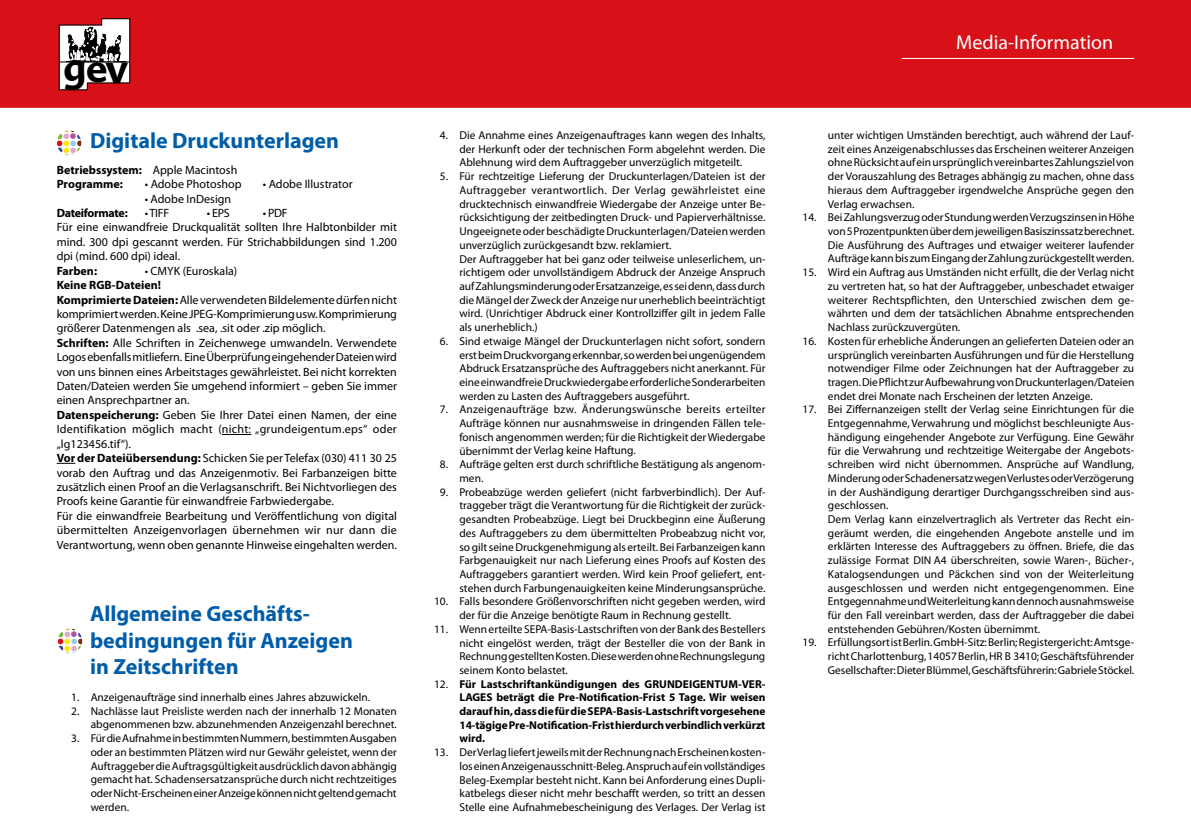
<style>
.page{position:relative;width:1191px;height:840px;background:#fff}
.page>*{position:absolute;margin:0;border:0;box-sizing:border-box;transform-origin:0 0}
.t1{font:700 38.2px "Advert";color:#000}
.t2{font:700 22px/26.4px "Myriad Pro";color:#005da9}
.t3{font:20px "Myriad Pro";color:#fff}
.t4{font:12px/14.4px "Myriad Pro";color:#000}
.t5{font:700 12px/14.4px "Myriad Pro";color:#000}
.t6{font:700 12px "Myriad Pro";letter-spacing:-.025em;color:#000}
.t7{font:11.4px/13.6px "Myriad Pro";color:#000;text-align:justify}
.t8{font:700 11.4px/13.6px "Myriad Pro";letter-spacing:-.005em;color:#000;text-align:justify}
.s1{font-size:40.2px}
.s2{font-weight:400}
.s3{font-weight:700}
</style>
<div class="page">
<div style="left:0;top:0;width:1191px;height:108px;background:#d71117"></div>
<hr style="left:901px;top:58px;width:233px;height:1px;background:#fff">
<svg style="left:58px;top:18px;width:73px;height:73px"></svg>
<svg style="left:222px;top:434px;width:29px;height:1px"></svg>
<svg style="left:57px;top:462px;width:18px;height:1px"></svg>
<svg style="left:57px;top:130px;width:24px;height:25px"></svg>
<svg style="left:58px;top:628px;width:24px;height:25px"></svg>
<h1 class="t1" style="left:63px;top:44px;width:66px">ge<span class="s1">v</span></h1>
<h2 class="t2" style="left:90px;top:127px;width:250px">Digitale Druckunterlagen</h2>
<p class="t5" style="left:57px;top:162px;width:182px">Betriebssystem: <span class="s2">Apple Macintosh<br></span>Programme:</p>
<p class="t4" style="left:145px;top:177px;width:98px">• Adobe Photoshop</p>
<p class="t4" style="left:263px;top:177px;width:91px">• Adobe Illustrator</p>
<p class="t4" style="left:145px;top:191px;width:88px">• Adobe InDesign</p>
<p class="t6" style="left:57px;top:205px;width:73px">Dateiformate:</p>
<p class="t4" style="left:145px;top:205px;width:26px">• TIFF</p>
<p class="t4" style="left:207px;top:205px;width:25px">• EPS</p>
<p class="t4" style="left:57px;top:205px;width:342px;text-indent:206px">• PDF<br>Für eine einwandfreie Druckqualität sollten Ihre Halbtonbilder mit mind. 300 dpi gescannt werden. Für Strichabbildungen sind 1.200 dpi (mind. 600 dpi) ideal.</p>
<p class="t5" style="left:57px;top:263px;width:42px">Farben:</p>
<p class="t4" style="left:145px;top:263px;width:94px">• CMYK (Euroskala)</p>
<p class="t4" style="left:57px;top:277px;width:342px"><span class="s3">Keine RGB-Dateien!<br>Komprimierte Dateien:</span> Alle verwendeten Bildelemente dürfen nicht komprimiert werden. Keine JPEG-Komprimierung usw. Komprimierung größerer Datenmengen als .sea, .sit oder .zip möglich.<br><span class="s3">Schriften:</span> Alle Schriften in Zeichenwege umwandeln. Verwendete Logos ebenfalls mitliefern. Eine Überprüfung eingehender Dateien wird von uns binnen eines Arbeitstages gewährleistet. Bei nicht korrekten Daten/Dateien werden Sie umgehend informiert – geben Sie immer einen Ansprechpartner an.<br><span class="s3">Datenspeicherung:</span> Geben Sie Ihrer Datei einen Namen, der eine Identifikation möglich macht (nicht: „grundeigentum.eps“ oder „lg123456.tif“).<br><span class="s3">Vor der Dateiübersendung:</span> Schicken Sie per Telefax (030) 411 30 25 vorab den Auftrag und das Anzeigenmotiv. Bei Farbanzeigen bitte zusätzlich einen Proof an die Verlagsanschrift. Bei Nichtvorliegen des Proofs keine Garantie für einwandfreie Farbwiedergabe.<br>Für die einwandfreie Bearbeitung und Veröffentlichung von digital übermittelten Anzeigenvorlagen übernehmen wir nur dann die Verantwortung, wenn oben genannte Hinweise eingehalten werden.</p>
<h2 class="t2" style="left:90px;top:599px;width:264px">Allgemeine Geschäfts&shy;bedingungen für Anzeigen in Zeitschriften</h2>
<p class="t7" style="left:71px;top:689px;width:300px">1. Anzeigenaufträge sind innerhalb eines Jahres abzuwickeln.</p>
<p class="t7" style="left:71px;top:703px;width:327px;text-align:right">2. Nachlässe laut Preisliste werden nach der innerhalb 12 Monaten abgenommenen bzw. abzunehmenden Anzeigenzahl berechnet.</p>
<p class="t7" style="left:91px;top:731px;width:308px;text-indent:-20px">3. Für die Aufnahme in bestimmten Nummern, bestimmten Ausgaben oder an bestimmten Plätzen wird nur Gewähr geleistet, wenn der Auftraggeber die Auftragsgültigkeit ausdrücklich davon abhängig gemacht hat. Schadensersatzansprüche durch nicht rechtzeitiges oder Nicht-Erscheinen einer Anzeige können nicht geltend gemacht werden.</p>
<p class="t7" style="left:459px;top:128px;width:307px;text-indent:-20px">4. Die Annahme eines Anzeigenauftrages kann wegen des Inhalts, der Herkunft oder der technischen Form abgelehnt werden. Die Ablehnung wird dem Auftraggeber unverzüglich mitgeteilt.</p>
<p class="t7" style="left:459px;top:169px;width:308px;text-align:left;text-indent:-20px">5. Für rechtzeitige Lieferung der Druckunterlagen/Dateien ist der Auftraggeber verantwortlich. Der Verlag gewährleistet eine drucktechnisch einwandfreie Wiedergabe der Anzeige unter Be&shy;rücksichtigung der zeitbedingten Druck- und Papierverhältnisse.<br>Ungeeignete oder beschädigte Druckunterlagen/Dateien werden unverzüglich zurückgesandt bzw. reklamiert.<br>Der Auftraggeber hat bei ganz oder teilweise unleserlichem, un&shy;richtigem oder unvollständigem Abdruck der Anzeige Anspruch auf Zahlungsminderung oder Ersatzanzeige, es sei denn, dass durch die Mängel der Zweck der Anzeige nur unerheblich beeinträchtigt wird. (Unrichtiger Abdruck einer Kontrollziffer gilt in jedem Falle als unerheblich.)</p>
<p class="t7" style="left:459px;top:334px;width:308px;text-indent:-20px">6. Sind etwaige Mängel der Druckunterlagen nicht sofort, sondern erst beim Druckvorgang erkennbar, so werden bei ungenügendem Abdruck Ersatzansprüche des Auftraggebers nicht anerkannt. Für eine einwandfreie Druckwiedergabe erforderliche Sonderarbeiten werden zu Lasten des Auftraggebers ausgeführt.</p>
<p class="t7" style="left:459px;top:402px;width:308px;text-indent:-20px">7. Anzeigenaufträge bzw. Änderungswünsche bereits erteilter Aufträge können nur ausnahmsweise in dringenden Fällen tele&shy;fonisch angenommen werden; für die Richtigkeit der Wiedergabe übernimmt der Verlag keine Haftung.</p>
<p class="t7" style="left:459px;top:457px;width:307px;text-indent:-20px">8. Aufträge gelten erst durch schriftliche Bestätigung als angenom&shy;men.</p>
<p class="t7" style="left:459px;top:484px;width:308px;text-indent:-20px">9. Probeabzüge werden geliefert (nicht farbverbindlich). Der Auf&shy;traggeber trägt die Verantwortung für die Richtigkeit der zurück&shy;gesandten Probeabzüge. Liegt bei Druckbeginn eine Äußerung des Auftraggebers zu dem übermittelten Probeabzug nicht vor, so gilt seine Druckgenehmigung als erteilt. Bei Farbanzeigen kann Farbgenauigkeit nur nach Lieferung eines Proofs auf Kosten des Auftraggebers garantiert werden. Wird kein Proof geliefert, ent&shy;stehen durch Farbungenauigkeiten keine Minderungsansprüche.</p>
<p class="t7" style="left:459px;top:594px;width:308px;text-indent:-25px">10. Falls besondere Größenvorschriften nicht gegeben werden, wird der für die Anzeige benötigte Raum in Rechnung gestellt.</p>
<p class="t7" style="left:459px;top:621px;width:307px;text-indent:-25px">11. Wenn erteilte SEPA-Basis-Lastschriften von der Bank des Bestellers nicht eingelöst werden, trägt der Besteller die von der Bank in Rechnung gestellten Kosten. Diese werden ohne Rechnungslegung seinem Konto belastet.</p>
<p class="t8" style="left:459px;top:676px;width:308px;text-indent:-25px"><span class="s2">12.</span> Für Lastschriftankündigungen des GRUNDEIGENTUM-VER-LAGES beträgt die Pre-Notification-Frist 5 Tage. Wir weisen darauf hin, dass die für die SEPA-Basis-Lastschrift vorgesehene 14-tägige Pre-Notification-Frist hierdurch verbindlich verkürzt wird.</p>
<p class="t7" style="left:459px;top:745px;width:308px;text-indent:-25px">13. Der Verlag liefert jeweils mit der Rechnung nach Erscheinen kosten&shy;los einen Anzeigenausschnitt-Beleg. Anspruch auf ein vollständiges Beleg-Exemplar besteht nicht. Kann bei Anforderung eines Dupli&shy;katbelegs dieser nicht mehr beschafft werden, so tritt an dessen Stelle eine Aufnahmebescheinigung des Verlages. Der Verlag ist</p>
<h3 class="t3" style="left:956px;top:29px;width:158px">Media-Information</h3>
<p class="t7" style="left:828px;top:128px;width:308px">unter wichtigen Umständen berechtigt, auch während der Lauf&shy;zeit eines Anzeigenabschlusses das Erscheinen weiterer Anzeigen ohne Rücksicht auf ein ursprünglich vereinbartes Zahlungsziel von der Vorauszahlung des Betrages abhängig zu machen, ohne dass hieraus dem Auftraggeber irgendwelche Ansprüche gegen den Verlag erwachsen.</p>
<p class="t7" style="left:828px;top:210px;width:308px;text-indent:-25px">14. Bei Zahlungsverzug oder Stundung werden Verzugszinsen in Höhe von 5 Prozentpunkten über dem jeweiligen Basiszinssatz berechnet.<br>Die Ausführung des Auftrages und etwaiger weiterer laufender Aufträge kann bis zum Eingang der Zahlung zurückgestellt werden.</p>
<p class="t7" style="left:828px;top:265px;width:308px;text-indent:-25px">15. Wird ein Auftrag aus Umständen nicht erfüllt, die der Verlag nicht zu vertreten hat, so hat der Auftraggeber, unbeschadet etwaiger weiterer Rechtspflichten, den Unterschied zwischen dem ge&shy;währten und dem der tatsächlichen Abnahme entsprechenden Nachlass zurückzuvergüten.</p>
<p class="t7" style="left:828px;top:334px;width:308px;text-indent:-25px">16. Kosten für erhebliche Änderungen an gelieferten Dateien oder an ursprünglich vereinbarten Ausführungen und für die Herstellung notwendiger Filme oder Zeichnungen hat der Auftraggeber zu tragen. Die Pflicht zur Aufbewahrung von Druckunterlagen/Dateien endet drei Monate nach Erscheinen der letzten Anzeige.</p>
<p class="t7" style="left:828px;top:402px;width:308px;text-align:left;text-indent:-25px">17. Bei Ziffernanzeigen stellt der Verlag seine Einrichtungen für die Entgegennahme, Verwahrung und möglichst beschleunigte Aus&shy;händigung eingehender Angebote zur Verfügung. Eine Gewähr für die Verwahrung und rechtzeitige Weitergabe der Angebots&shy;schreiben wird nicht übernommen. Ansprüche auf Wandlung, Minderung oder Schadenersatz wegen Verlustes oder Verzögerung in der Aushändigung derartiger Durchgangsschreiben sind aus&shy;geschlossen.<br>Dem Verlag kann einzelvertraglich als Vertreter das Recht ein&shy;geräumt werden, die eingehenden Angebote anstelle und im erklärten Interesse des Auftraggebers zu öffnen. Briefe, die das zulässige Format DIN A4 überschreiten, sowie Waren-, Bücher-, Katalogsendungen und Päckchen sind von der Weiterleitung ausgeschlossen und werden nicht entgegengenommen. Eine Entgegennahme und Weiterleitung kann dennoch ausnahmsweise für den Fall vereinbart werden, dass der Auftraggeber die dabei entstehenden Gebühren/Kosten übernimmt.</p>
<p class="t7" style="left:828px;top:635px;width:308px;text-indent:-25px">19. Erfüllungsort ist Berlin. GmbH-Sitz: Berlin; Registergericht: Amtsge&shy;richt Charlottenburg, 14057 Berlin, HR B 3410; Geschäftsführender Gesellschafter: Dieter Blümmel, Geschäftsführerin: Gabriele Stöckel.</p>
</div>
